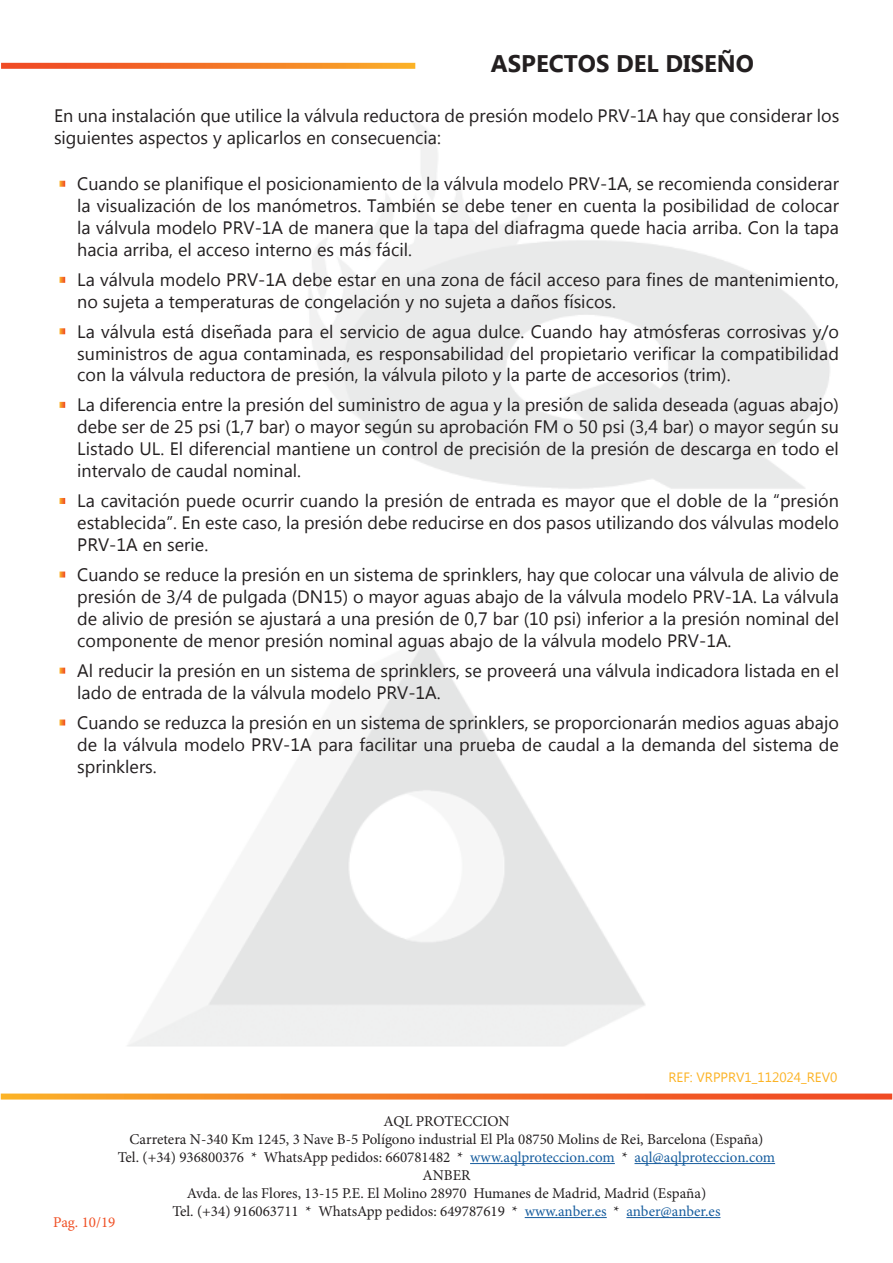
<style>
.page{position:relative;width:893px;height:1263px;background:#fff}
.page>*{position:absolute;margin:0;border:0;box-sizing:border-box;transform-origin:0 0}
.t1{font:700 24px "Microsoft New Tai Lue";color:#231f20}
.t2{font:18px/21.9px "Microsoft New Tai Lue";color:#231f20;text-align:justify}
.t3{font:15px/18px "Minion Pro";color:#231f20;text-align:center}
.t4{font:15px "Minion Pro";color:#f05126}
.t5{font:13.5px "Microsoft New Tai Lue";color:#fcb325}
.s1{color:#175d9e}
</style>
<div class="page">
<svg style="left:1px;top:1093px;width:891px;height:6px"></svg>
<hr style="left:470px;top:1163px;width:145px;height:1px;background:#175d9e">
<hr style="left:634px;top:1163px;width:141px;height:1px;background:#175d9e">
<hr style="left:525px;top:1217px;width:82px;height:1px;background:#175d9e">
<hr style="left:626px;top:1217px;width:94px;height:1px;background:#175d9e">
<svg style="left:1px;top:63px;width:414px;height:6px"></svg>
<svg style="left:60px;top:181px;width:5px;height:6px"></svg>
<svg style="left:60px;top:277px;width:5px;height:6px"></svg>
<svg style="left:60px;top:328px;width:5px;height:6px"></svg>
<svg style="left:60px;top:402px;width:5px;height:6px"></svg>
<svg style="left:60px;top:498px;width:5px;height:6px"></svg>
<svg style="left:60px;top:571px;width:5px;height:6px"></svg>
<svg style="left:60px;top:668px;width:5px;height:6px"></svg>
<svg style="left:60px;top:719px;width:5px;height:6px"></svg>
<h1 class="t1" style="left:491px;top:50px;width:265px">ASPECTOS DEL DISEÑO</h1>
<p class="t2" style="left:54px;top:107px;width:787px">En una instalación que utilice la válvula reductora de presión modelo PRV-1A hay que considerar los siguientes aspectos y aplicarlos en consecuencia:</p>
<p class="t2" style="left:77px;top:174px;width:763px">Cuando se planifique el posicionamiento de la válvula modelo PRV-1A, se recomienda considerar la visualización de los manómetros. También se debe tener en cuenta la posibilidad de colocar la válvula modelo PRV-1A de manera que la tapa del diafragma quede hacia arriba. Con la tapa hacia arriba, el acceso interno es más fácil.</p>
<p class="t2" style="left:77px;top:270px;width:763px">La válvula modelo PRV-1A debe estar en una zona de fácil acceso para fines de mantenimiento, no sujeta a temperaturas de congelación y no sujeta a daños físicos.</p>
<p class="t2" style="left:77px;top:322px;width:763px">La válvula está diseñada para el servicio de agua dulce. Cuando hay atmósferas corrosivas y/o suministros de agua contaminada, es responsabilidad del propietario verificar la compatibilidad con la válvula reductora de presión, la válvula piloto y la parte de accesorios (trim).</p>
<p class="t2" style="left:77px;top:396px;width:763px">La diferencia entre la presión del suministro de agua y la presión de salida deseada (aguas abajo) debe ser de 25 psi (1,7 bar) o mayor según su aprobación FM o 50 psi (3,4 bar) o mayor según su Listado UL. El diferencial mantiene un control de precisión de la presión de descarga en todo el intervalo de caudal nominal.</p>
<p class="t2" style="left:77px;top:491px;width:763px">La cavitación puede ocurrir cuando la presión de entrada es mayor que el doble de la “presión establecida”. En este caso, la presión debe reducirse en dos pasos utilizando dos válvulas modelo PRV-1A en serie.</p>
<p class="t2" style="left:77px;top:565px;width:763px">Cuando se reduce la presión en un sistema de sprinklers, hay que colocar una válvula de alivio de presión de 3/4 de pulgada (DN15) o mayor aguas abajo de la válvula modelo PRV-1A. La válvula de alivio de presión se ajustará a una presión de 0,7 bar (10 psi) inferior a la presión nominal del componente de menor presión nominal aguas abajo de la válvula modelo PRV-1A.</p>
<p class="t2" style="left:77px;top:661px;width:763px">Al reducir la presión en un sistema de sprinklers, se proveerá una válvula indicadora listada en el lado de entrada de la válvula modelo PRV-1A.</p>
<p class="t2" style="left:77px;top:713px;width:763px">Cuando se reduzca la presión en un sistema de sprinklers, se proporcionarán medios aguas abajo de la válvula modelo PRV-1A para facilitar una prueba de caudal a la demanda del sistema de sprinklers.</p>
<p class="t5" style="left:668px;top:1069px;width:170px">REF: VRPPRV1_112024_REV0</p>
<p class="t3" style="left:118px;top:1112px;width:659px">AQL PROTECCION<br>Carretera N-340 Km 1245, 3 Nave B-5 Polígono industrial El Pla 08750 Molins de Rei, Barcelona (España)<br>Tel. (+34) 936800376 * WhatsApp pedidos: 660781482 * <span class="s1">www.aqlproteccion.com</span> * <span class="s1">aql@aqlproteccion.com </span>ANBER<br>Avda. de las Flores, 13-15 P.E. El Molino 28970 Humanes de Madrid, Madrid (España)<br>Tel. (+34) 916063711 * WhatsApp pedidos: 649787619 * <span class="s1">www.anber.es</span> * <span class="s1">anber@anber.es</span></p>
<p class="t4" style="left:53px;top:1212px;width:64px">Pag. 10/19</p>
</div>
